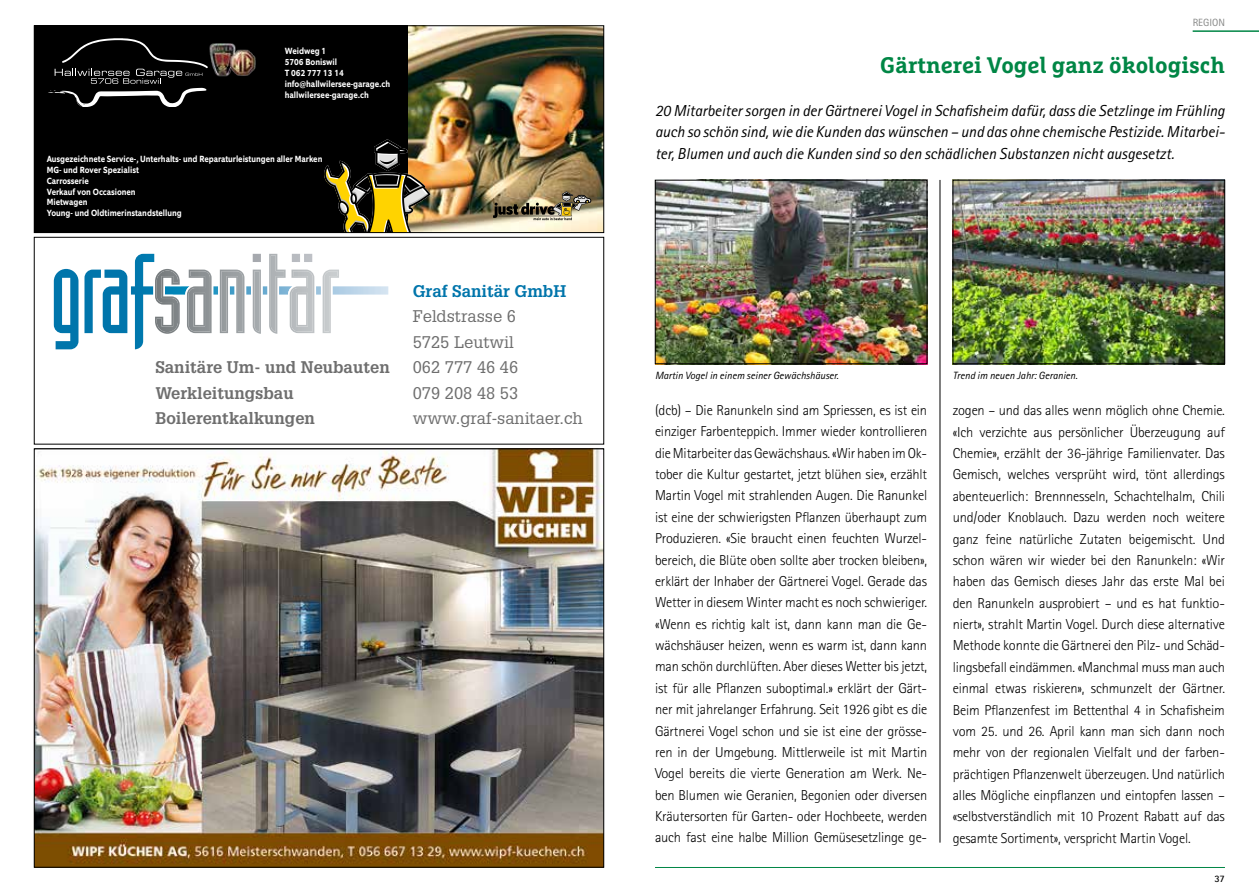
<style>
.page{position:relative;width:1259px;height:893px;background:#fff}
.page>*{position:absolute;margin:0;border:0;box-sizing:border-box;transform-origin:0 0}
.t1{font:700 22.5px "Marselis Slab Pro";color:#008645}
.t2{font:16.5px/25.5px "Glypha LT Std";color:#6e6e6e}
.t3{font:700 16.5px/25.5px "Glypha LT Std";color:#6e6e6e}
.t4{font:700 16.5px "Glypha LT Std";color:#0075ab}
.t5{font:italic 15.9px/21.5px "Rotis Sans Serif";color:#000;text-align:justify}
.t6{font:300 14.4px/21.3px "Rotis Sans Serif";letter-spacing:-.01em;color:#000;text-align:justify}
.t7{font:italic 10.5px "Rotis Sans Serif";color:#000}
.t8{font:10.5px "Rotis Sans Serif";color:#868786}
.t9{font:700 9.9px "Rotis Sans Serif";color:#000}
.t10{font:700 9px/10.8px "Equip Condensed";color:#fff}
</style>
<div class="page">
<div style="left:34px;top:26px;width:570px;height:207px;background:#000"></div>
<svg style="left:48px;top:38px;width:160px;height:69px"></svg>
<img style="left:209px;top:43px;width:47px;height:34px">
<img style="left:408px;top:28px;width:194px;height:203px">
<svg style="left:493px;top:191px;width:98px;height:29px;background:#908466"></svg>
<img style="left:324px;top:139px;width:106px;height:92px">
<div style="left:34px;top:26px;width:570px;height:207px;border:1px solid #000"></div>
<svg style="left:54px;top:269px;width:24px;height:80px"></svg>
<svg style="left:84px;top:270px;width:43px;height:63px"></svg>
<img style="left:131px;top:254px;width:257px;height:95px">
<svg style="left:153px;top:253px;width:188px;height:83px"></svg>
<img style="left:290px;top:270px;width:24px;height:63px">
<img style="left:323px;top:270px;width:16px;height:63px">
<div style="left:34px;top:237px;width:570px;height:207px;border:1px solid #000"></div>
<img style="left:36px;top:451px;width:566px;height:414px">
<hr style="left:1192px;top:30px;width:67px;height:2px;background:#008645">
<hr style="left:655px;top:867px;width:570px;height:1px;background:#008645">
<hr style="left:939px;top:180px;width:1px;height:663px;background:#000">
<img style="left:657px;top:182px;width:268px;height:180px">
<div style="left:655px;top:180px;width:272px;height:184px;border:1px solid #000"></div>
<img style="left:954px;top:182px;width:269px;height:180px">
<div style="left:952px;top:180px;width:273px;height:184px;border:1px solid #000"></div>
<p class="t10" style="left:285px;top:46px;width:107px">Weidweg 1<br>5706 Boniswil<br>T 062 777 13 14 info@hallwilersee-garage.ch hallwilersee-garage.ch</p>
<p class="t10" style="left:47px;top:154px;width:277px">Ausgezeichnete Service-, Unterhalts- und Reparaturleistungen aller Marken<br>MG- und Rover Spezialist<br>Carrosserie<br>Verkauf von Occasionen<br>Mietwagen<br>Young- und Oldtimerinstandstellung</p>
<p class="t3" style="left:155px;top:354px;width:236px">Sanitäre Um- und Neubauten<br>Werkleitungsbau<br>Boilerentkalkungen</p>
<p class="t4" style="left:413px;top:280px;width:155px">Graf Sanitär GmbH</p>
<p class="t2" style="left:413px;top:303px;width:171px">Feldstrasse 6<br>5725 Leutwil<br>062 777 46 46<br>079 208 48 53 www.graf-sanitaer.ch</p>
<p class="t8" style="left:1192px;top:16px;width:34px">REGION</p>
<h1 class="t1" style="left:880px;top:51px;width:346px">Gärtnerei Vogel ganz ökologisch</h1>
<p class="t5" style="left:655px;top:100px;width:571px">20 Mitarbeiter sorgen in der Gärtnerei Vogel in Schafisheim dafür, dass die Setzlinge im Frühling auch so schön sind, wie die Kunden das wünschen – und das ohne chemische Pestizide. Mitarbei&shy;ter, Blumen und auch die Kunden sind so den schädlichen Substanzen nicht ausgesetzt.</p>
<p class="t7" style="left:655px;top:369px;width:185px">Martin Vogel in einem seiner Gewächshäuser.</p>
<p class="t7" style="left:952px;top:369px;width:126px">Trend im neuen Jahr: Geranien.</p>
<p class="t6" style="left:655px;top:399px;width:274px">(dcb) – Die Ranunkeln sind am Spriessen, es ist ein einziger Farbenteppich. Immer wieder kontrollieren die Mitarbeiter das Gewächshaus. «Wir haben im Ok&shy;tober die Kultur gestartet, jetzt blühen sie», erzählt Martin Vogel mit strahlenden Augen. Die Ranunkel ist eine der schwierigsten Pflanzen überhaupt zum Produzieren. «Sie braucht einen feuchten Wurzel&shy;bereich, die Blüte oben sollte aber trocken bleiben», erklärt der Inhaber der Gärtnerei Vogel. Gerade das Wetter in diesem Winter macht es noch schwieriger. «Wenn es richtig kalt ist, dann kann man die Ge&shy;wächshäuser heizen, wenn es warm ist, dann kann man schön durchlüften. Aber dieses Wetter bis jetzt, ist für alle Pflanzen suboptimal.» erklärt der Gärt&shy;ner mit jahrelanger Erfahrung. Seit 1926 gibt es die Gärtnerei Vogel schon und sie ist eine der grösse&shy;ren in der Umgebung. Mittlerweile ist mit Martin Vogel bereits die vierte Generation am Werk. Ne&shy;ben Blumen wie Geranien, Begonien oder diversen Kräutersorten für Garten- oder Hochbeete, werden auch fast eine halbe Million Gemüsesetzlinge ge-</p>
<p class="t6" style="left:952px;top:400px;width:274px">zogen – und das alles wenn möglich ohne Chemie. «Ich verzichte aus persönlicher Überzeugung auf Chemie», erzählt der 36-jährige Familienvater. Das Gemisch, welches versprüht wird, tönt allerdings abenteuerlich: Brennnesseln, Schachtelhalm, Chili und/oder Knoblauch. Dazu werden noch weitere ganz feine natürliche Zutaten beigemischt. Und schon wären wir wieder bei den Ranunkeln: «Wir haben das Gemisch dieses Jahr das erste Mal bei den Ranunkeln ausprobiert – und es hat funktio&shy;niert», strahlt Martin Vogel. Durch diese alternative Methode konnte die Gärtnerei den Pilz- und Schäd&shy;lingsbefall eindämmen. «Manchmal muss man auch einmal etwas riskieren», schmunzelt der Gärtner.<br>Beim Pflanzenfest im Bettenthal 4 in Schafisheim vom 25. und 26. April kann man sich dann noch mehr von der regionalen Vielfalt und der farben&shy;prächtigen Pflanzenwelt überzeugen. Und natürlich alles Mögliche einpflanzen und eintopfen lassen – «selbstverständlich mit 10 Prozent Rabatt auf das gesamte Sortiment», verspricht Martin Vogel.</p>
<p class="t9" style="left:1214px;top:872px;width:12px">37</p>
</div>
